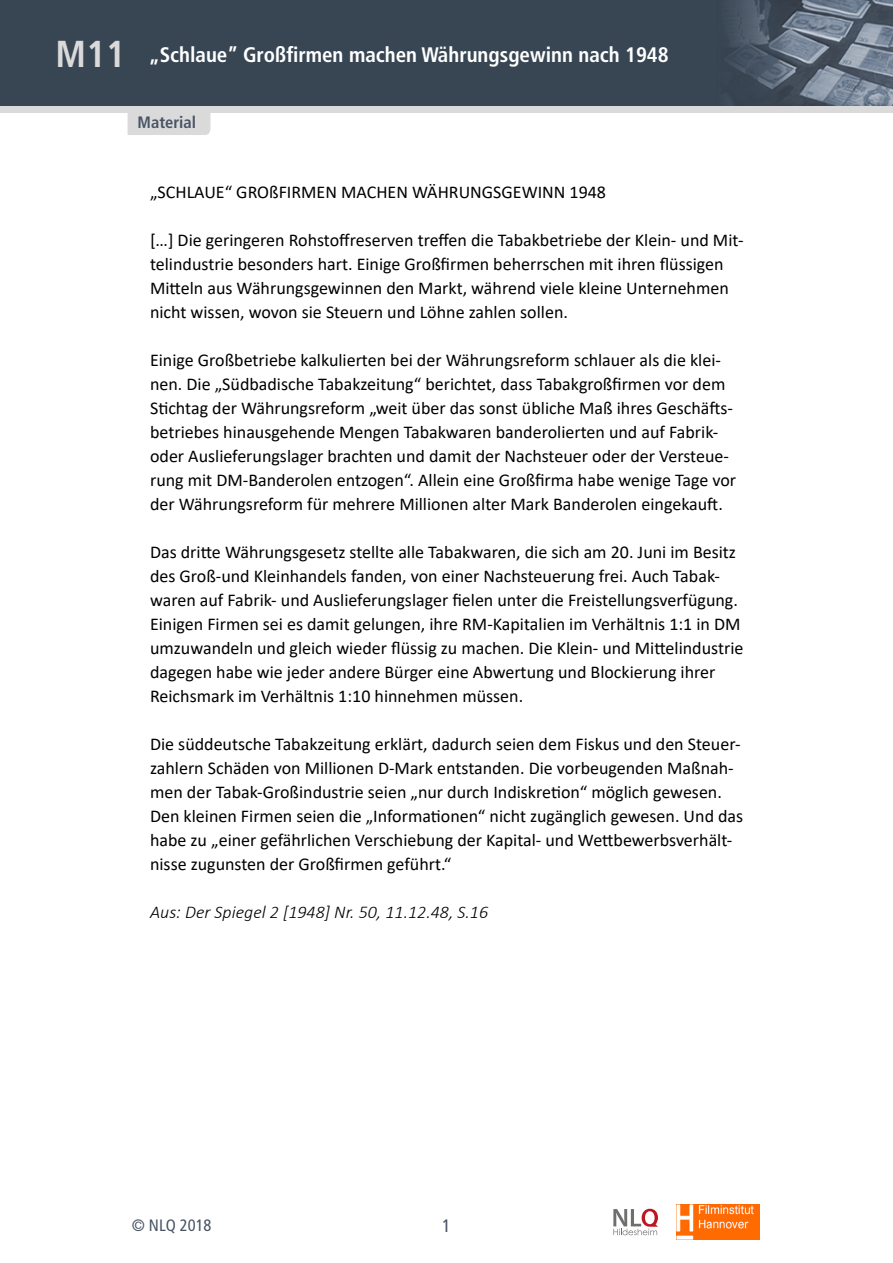
<style>
.page{position:relative;width:893px;height:1263px;background:#fff}
.page>*{position:absolute;margin:0;border:0;box-sizing:border-box;transform-origin:0 0}
.t1{font:700 condensed 21px "Frutiger LT Com";color:#fff}
.t2{font:18px/24px "Calibri";color:#000}
.t3{font:italic 300 18px "Calibri";color:#000}
.t4{font:condensed 18px "Frutiger LT Com";color:#485464}
.t5{font:condensed 16.5px "Frutiger LT Com";color:#485464}
.t6{font:700 condensed 16.5px "Frutiger LT Com";color:#485464}
.s1{font-size:37.5px;color:#dadada}
</style>
<div class="page">
<div style="left:0;top:0;width:374px;height:107px;background:#384653"></div>
<img style="left:374px;top:0;width:519px;height:106px">
<svg style="left:613px;top:1209px;width:45px;height:26px"></svg>
<div style="left:0;top:106px;width:893px;height:6px;background:#dadada"></div>
<div style="left:128px;top:112px;width:82px;height:23px;background:#dadada"></div>
<img style="left:676px;top:1204px;width:84px;height:35px">
<p class="t1" style="left:55px;top:42px;width:615px"><span class="s1">M11</span> „Schlaue” Großfirmen machen Währungsgewinn nach 1948</p>
<p class="t6" style="left:138px;top:113px;width:60px">Material</p>
<p class="t2" style="left:150px;top:180px;width:457px">„SCHLAUE“ GROßFIRMEN MACHEN WÄHRUNGSGEWINN 1948</p>
<p class="t2" style="left:150px;top:228px;width:595px">[…] Die geringeren Rohstoffreserven treffen die Tabakbetriebe der Klein- und Mit&shy;telindustrie besonders hart. Einige Großfirmen beherrschen mit ihren flüssigen Mitteln aus Währungsgewinnen den Markt, während viele kleine Unternehmen nicht wissen, wovon sie Steuern und Löhne zahlen sollen.</p>
<p class="t2" style="left:150px;top:348px;width:588px">Einige Großbetriebe kalkulierten bei der Währungsreform schlauer als die klei&shy;nen. Die „Südbadische Tabakzeitung“ berichtet, dass Tabakgroßfirmen vor dem Stichtag der Währungsreform „weit über das sonst übliche Maß ihres Geschäfts&shy;betriebes hinausgehende Mengen Tabakwaren banderolierten und auf Fabrik&shy;oder Auslieferungslager brachten und damit der Nachsteuer oder der Versteue&shy;rung mit DM-Banderolen entzogen“. Allein eine Großfirma habe wenige Tage vor der Währungsreform für mehrere Millionen alter Mark Banderolen eingekauft.</p>
<p class="t2" style="left:150px;top:540px;width:595px">Das dritte Währungsgesetz stellte alle Tabakwaren, die sich am 20. Juni im Besitz des Groß-und Kleinhandels fanden, von einer Nachsteuerung frei. Auch Tabak&shy;waren auf Fabrik- und Auslieferungslager fielen unter die Freistellungsverfügung.<br>Einigen Firmen sei es damit gelungen, ihre RM-Kapitalien im Verhältnis 1:1 in DM umzuwandeln und gleich wieder flüssig zu machen. Die Klein- und Mittelindustrie dagegen habe wie jeder andere Bürger eine Abwertung und Blockierung ihrer Reichsmark im Verhältnis 1:10 hinnehmen müssen.</p>
<p class="t2" style="left:150px;top:732px;width:595px">Die süddeutsche Tabakzeitung erklärt, dadurch seien dem Fiskus und den Steuer&shy;zahlern Schäden von Millionen D-Mark entstanden. Die vorbeugenden Maßnah&shy;men der Tabak-Großindustrie seien „nur durch Indiskretion“ möglich gewesen.<br>Den kleinen Firmen seien die „Informationen“ nicht zugänglich gewesen. Und das habe zu „einer gefährlichen Verschiebung der Kapital- und Wettbewerbsverhält&shy;nisse zugunsten der Großfirmen geführt.“</p>
<p class="t3" style="left:150px;top:901px;width:340px">Aus: Der Spiegel 2 [1948] Nr. 50, 11.12.48, S.16</p>
<p class="t5" style="left:132px;top:1215px;width:81px">© NLQ 2018</p>
<p class="t4" style="left:442px;top:1215px;width:10px">1</p>
</div>
